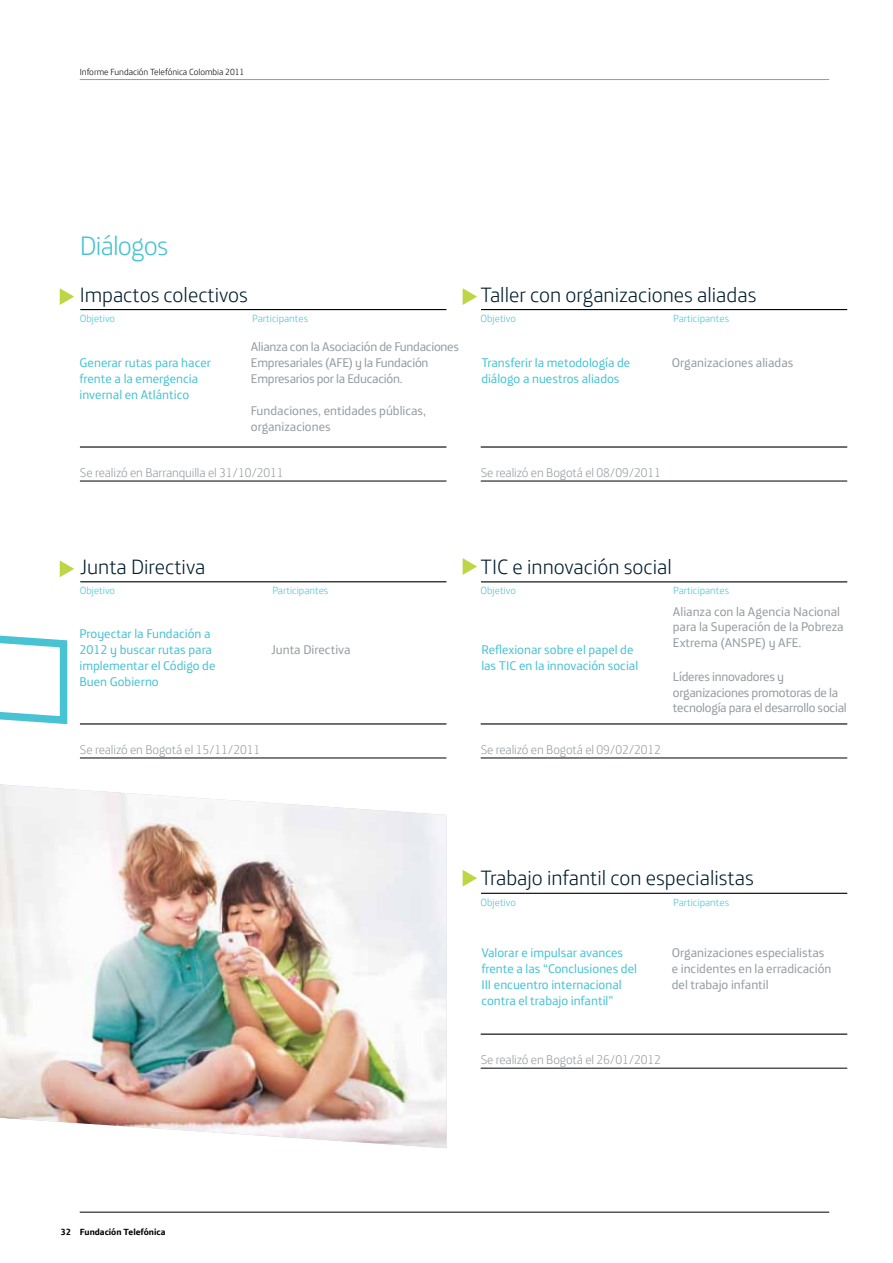
<style>
.page{position:relative;width:893px;height:1263px;background:#fff}
.page>*{position:absolute;margin:0;border:0;box-sizing:border-box;transform-origin:0 0}
.t1{font:300 27px "Telefonica Headline";letter-spacing:-.03em;color:#47c3d3}
.t2{font:300 21px "Telefonica Headline";color:#001d2d}
.t3{font:12.75px/15.9px "Telefonica Text";color:#47c3d3}
.t4{font:12.75px/15.9px "Telefonica Text";color:#949ca1}
.t5{font:12.75px/15.9px "Telefonica Text";letter-spacing:-.02em;color:#949ca1}
.t6{font:300 12.75px "Telefonica Headline";letter-spacing:-.01em;color:#949ca1}
.t7{font:300 10.5px "Telefonica Headline";color:#47c3d3}
.t8{font:300 9px "Telefonica Headline";color:#000}
.t9{font:700 9px "Telefonica Text";color:#000}
</style>
<div class="page">
<svg style="left:0;top:635px;width:68px;height:90px"></svg>
<hr style="left:80px;top:79px;width:749px;height:1px;background:#949ca1">
<hr style="left:80px;top:1212px;width:749px;height:1px;background:#000">
<hr style="left:80px;top:446px;width:366px;height:2px;background:#000">
<hr style="left:80px;top:481px;width:366px;height:1px;background:#000">
<hr style="left:80px;top:723px;width:366px;height:1px;background:#000">
<hr style="left:80px;top:758px;width:366px;height:1px;background:#000">
<hr style="left:481px;top:1033px;width:366px;height:2px;background:#000">
<hr style="left:481px;top:1068px;width:366px;height:1px;background:#000">
<hr style="left:481px;top:723px;width:366px;height:1px;background:#000">
<hr style="left:481px;top:758px;width:366px;height:1px;background:#000">
<hr style="left:481px;top:446px;width:366px;height:2px;background:#000">
<hr style="left:481px;top:481px;width:366px;height:1px;background:#000">
<hr style="left:80px;top:309px;width:366px;height:1px;background:#000">
<hr style="left:80px;top:581px;width:366px;height:1px;background:#000">
<hr style="left:481px;top:893px;width:366px;height:1px;background:#000">
<hr style="left:481px;top:581px;width:366px;height:1px;background:#000">
<hr style="left:481px;top:309px;width:366px;height:1px;background:#000">
<svg style="left:60px;top:288px;width:14px;height:17px"></svg>
<svg style="left:463px;top:288px;width:14px;height:17px"></svg>
<svg style="left:60px;top:560px;width:14px;height:17px"></svg>
<svg style="left:463px;top:558px;width:14px;height:17px"></svg>
<svg style="left:463px;top:870px;width:14px;height:16px"></svg>
<img style="left:0;top:784px;width:446px;height:364px">
<p class="t8" style="left:80px;top:66px;width:166px">Informe Fundación Telefónica Colombia 2011</p>
<h1 class="t1" style="left:80px;top:229px;width:90px">Diálogos</h1>
<h2 class="t2" style="left:80px;top:281px;width:170px">Impactos colectivos</h2>
<p class="t7" style="left:80px;top:312px;width:37px">Objetivo</p>
<p class="t7" style="left:252px;top:312px;width:57px">Participantes</p>
<p class="t3" style="left:79px;top:354px;width:133px">Generar rutas para hacer frente a la emergencia invernal en Atlántico</p>
<p class="t5" style="left:251px;top:338px;width:210px">Alianza con la Asociación de Fundaciones<br>Empresariales (AFE) y la Fundación<br>Empresarios por la Educación.</p>
<p class="t4" style="left:251px;top:402px;width:177px">Fundaciones, entidades públicas, organizaciones</p>
<p class="t6" style="left:80px;top:464px;width:205px">Se realizó en Barranquilla el 31/10/2011</p>
<h2 class="t2" style="left:480px;top:281px;width:277px">Taller con organizaciones aliadas</h2>
<p class="t7" style="left:480px;top:312px;width:37px">Objetivo</p>
<p class="t7" style="left:673px;top:312px;width:57px">Participantes</p>
<p class="t3" style="left:481px;top:354px;width:151px">Transferir la metodología de diálogo a nuestros aliados</p>
<p class="t4" style="left:672px;top:354px;width:123px">Organizaciones aliadas</p>
<p class="t6" style="left:481px;top:464px;width:182px">Se realizó en Bogotá el 08/09/2011</p>
<h2 class="t2" style="left:80px;top:553px;width:127px">Junta Directiva</h2>
<p class="t7" style="left:80px;top:584px;width:37px">Objetivo</p>
<p class="t7" style="left:273px;top:584px;width:57px">Participantes</p>
<h2 class="t2" style="left:480px;top:553px;width:193px">TIC e innovación social</h2>
<p class="t7" style="left:480px;top:584px;width:37px">Objetivo</p>
<p class="t7" style="left:673px;top:584px;width:57px">Participantes</p>
<p class="t3" style="left:79px;top:625px;width:137px">Proyectar la Fundación a<br>2012 y buscar rutas para implementar el Código de<br>Buen Gobierno</p>
<p class="t4" style="left:271px;top:641px;width:81px">Junta Directiva</p>
<p class="t3" style="left:481px;top:641px;width:158px">Reflexionar sobre el papel de las TIC en la innovación social</p>
<p class="t4" style="left:673px;top:603px;width:172px">Alianza con la Agencia Nacional para la Superación de la Pobreza<br>Extrema (ANSPE) y AFE.</p>
<p class="t5" style="left:673px;top:668px;width:175px">Líderes innovadores y organizaciones promotoras de la tecnología para el desarrollo social</p>
<p class="t6" style="left:80px;top:741px;width:182px">Se realizó en Bogotá el 15/11/2011</p>
<p class="t6" style="left:481px;top:741px;width:182px">Se realizó en Bogotá el 09/02/2012</p>
<h2 class="t2" style="left:480px;top:865px;width:275px">Trabajo infantil con especialistas</h2>
<p class="t7" style="left:480px;top:895px;width:37px">Objetivo</p>
<p class="t7" style="left:673px;top:895px;width:57px">Participantes</p>
<p class="t3" style="left:481px;top:944px;width:157px">Valorar e impulsar avances frente a las “Conclusiones del<br>III encuentro internacional contra el trabajo infantil”</p>
<p class="t4" style="left:672px;top:944px;width:161px">Organizaciones especialistas e incidentes en la erradicación del trabajo infantil</p>
<p class="t6" style="left:481px;top:1051px;width:182px">Se realizó en Bogotá el 26/01/2012</p>
<p class="t9" style="left:60px;top:1225px;width:107px">32 Fundación Telefónica</p>
</div>
